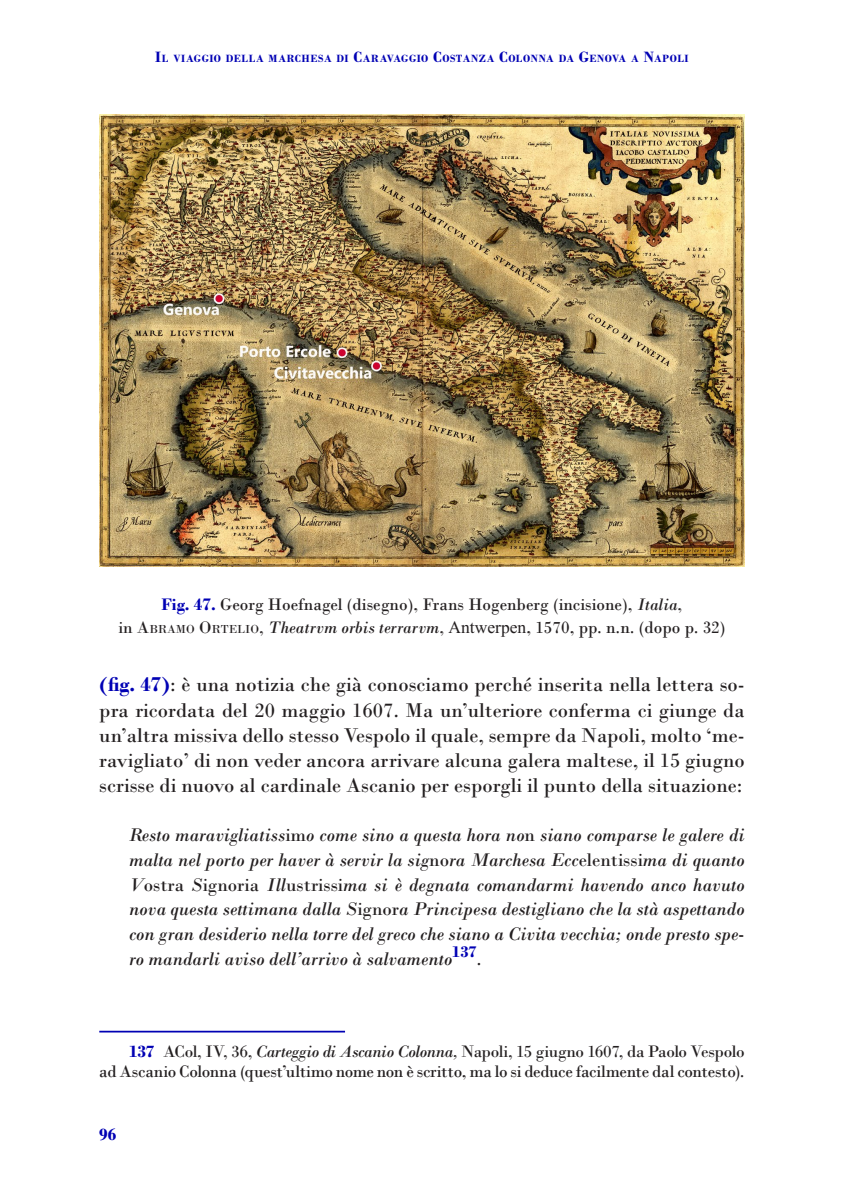
<style>
.page{position:relative;width:844px;height:1191px;background:#fff}
.page>*{position:absolute;margin:0;border:0;box-sizing:border-box;transform-origin:0 0}
.t1{font:21px/25.2px "Bodoni";color:#231f20;text-align:justify}
.Testo_citazioni{font:italic 19.25px/24.7px "Bodoni";color:#231f20;text-align:justify}
.x_Testo_delle_note{font:17.5px/20.1px "Bodoni MT2";letter-spacing:-.02em;color:#231f20;text-align:right}
.x_Testo_didascalia{font:17.5px "Bodoni MT2";color:#231f20}
.t2{font:700 17.5px "Bodoni";color:#0000b4}
.t3{font:700 11.03px "Bodoni";letter-spacing:.055em;color:#0000b4}
.s1{font-size:15.75px}
.s2{font-family:"Bodoni MT Bold 2";color:#0000b4}
.s3{font-family:"Bodoni";font-style:italic}
.s4{font-family:"Bodoni"}
.s5{font-family:"Bodoni";font-size:12.25px}
.s6{font-family:"Times New Roman"}
.s7{font-style:normal}
.s8{font-family:"Bodoni";font-weight:700;color:#0000b4}
</style>
<div class="page">
<hr style="left:99px;top:1030px;width:246px;height:2px;background:#0000b4">
<img style="left:99px;top:114px;width:644px;height:453px">
<p class="t3" style="left:155px;top:52px;width:534px"><span class="s1">I</span>L VIAGGIO DELLA MARCHESA DI <span class="s1">C</span>ARAVAGGIO <span class="s1">C</span>OSTANZA <span class="s1">C</span>OLONNA DA <span class="s1">G</span>ENOVA A <span class="s1">N</span>APOLI</p>
<p class="x_Testo_didascalia" style="left:161px;top:594px;width:522px"><span class="s2">Fig. 47.</span> Georg Hoefnagel (disegno), Frans Hogenberg (incisione), <span class="s3">Italia</span><span class="s4">,</span></p>
<p class="x_Testo_didascalia" style="left:118px;top:616px;width:608px"><span class="s4">in</span> <span class="s4">A</span><span class="s5">BRAMO</span> <span class="s4">O</span><span class="s5">RTELIO</span><span class="s4">,</span> <span class="s3">Theatrvm orbis terrarvm</span><span class="s4">,</span> <span class="s6">Antwerpen</span>, 1570, pp. n.n. (dopo p. 32)</p>
<p class="t1" style="left:99px;top:672px;width:646px"><span class="s2">(fig. 47)</span>: è una notizia che già conosciamo perché inserita nella lettera so&shy;pra ricordata del 20 maggio 1607. Ma un’ulteriore conferma ci giunge da un’altra missiva dello stesso Vespolo il quale, sempre da Napoli, molto ‘me&shy;ravigliato’ di non veder ancora arrivare alcuna galera maltese, il 15 giugno scrisse di nuovo al cardinale Ascanio per esporgli il punto della situazione:</p>
<p class="Testo_citazioni" style="left:129px;top:823px;width:617px">Resto maravigliatiss<span class="s7">im</span>o come sino a questa hora no<span class="s7">n</span> siano comparse le galere di malta nel porto per haver à servir la sig<span class="s7">no</span>ra Marchesa Ecc<span class="s7">elentissi</span>ma di quanto V<span class="s7">ostra</span> S<span class="s7">ignoria</span> Ill<span class="s7">ustrissi</span>ma si è degnata comandarmi havendo anco havuto nova questa settimana dalla S<span class="s7">ignor</span>a Principesa destigliano che la stà aspettando con gran desiderio nella torre del greco che siano a Civita vecchia; onde presto spe&shy;ro mandarli aviso dell’arrivo à salvamento<sup>137</sup><span class="s7">.</span></p>
<p class="x_Testo_delle_note" style="left:99px;top:1041px;width:646px"><span class="s8">137</span> <span class="s4">ACol, IV, 36,</span> <span class="s3">Carteggio di Ascanio Colonna,</span> <span class="s4">Napoli, 15 giugno 1607, da Paolo Vespolo<br></span>ad Ascanio Colonna (quest’ultimo nome non è scritto, ma lo si deduce facilmente dal contesto).</p>
<p class="t2" style="left:99px;top:1123px;width:19px">96</p>
</div>
